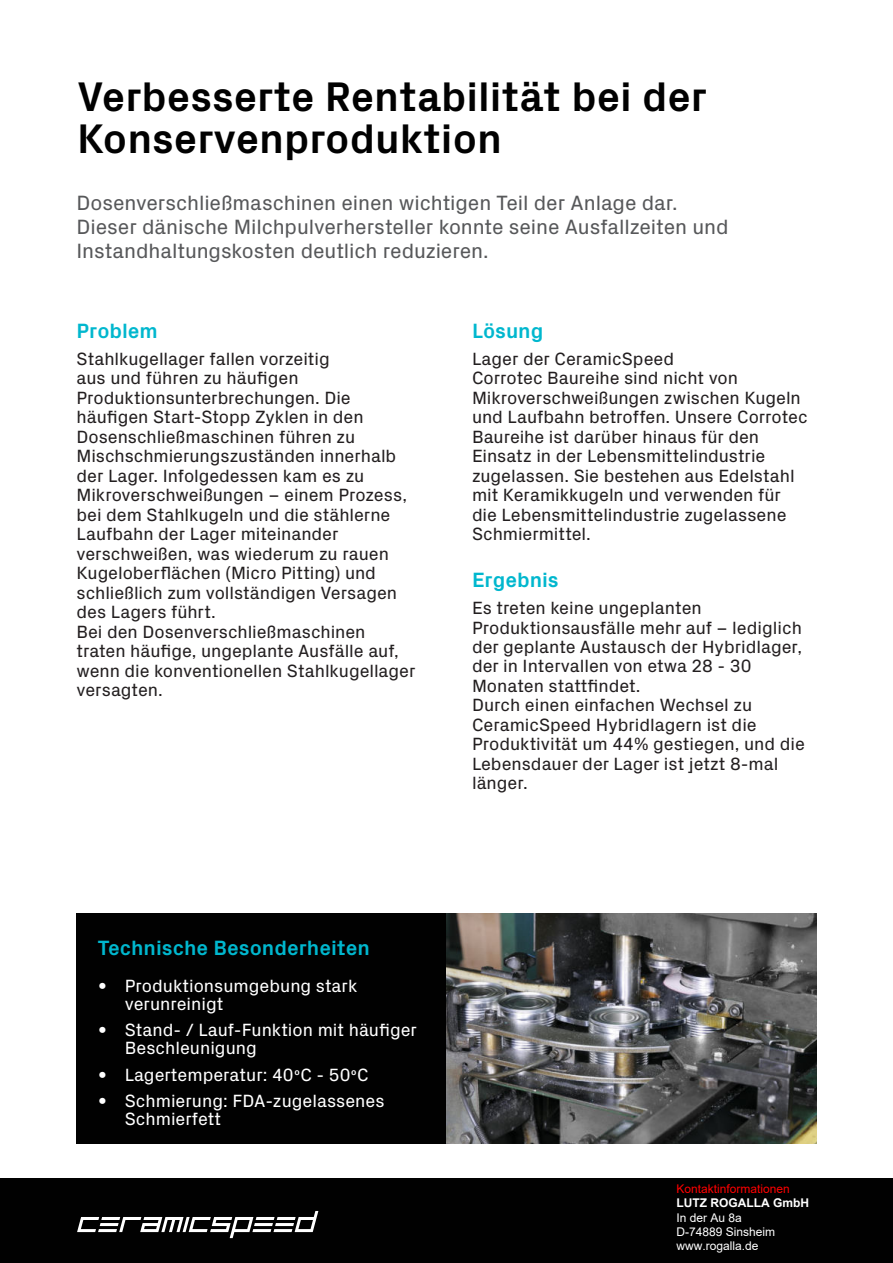
<style>
.page{position:relative;width:893px;height:1263px;background:#fff}
.page>*{position:absolute;margin:0;border:0;box-sizing:border-box;transform-origin:0 0}
.t1{font:700 42px/42px "Px Grotesk";color:#010101}
.t2{font:21px/24px "Px Grotesk";letter-spacing:-.005em;color:#57585a}
.t3{font:700 21px "Px Grotesk";color:#00b7ce}
.t4{font:18px/19.5px "Px Grotesk";color:#231f20}
.t5{font:18px/18px "Px Grotesk";color:#fff}
.t6{font:12px/14.4px "Arial";color:#fff}
.t7{font:12px "Arial";color:#f00}
.t8{font:700 12px "Arial";color:#fff}
</style>
<div class="page">
<div style="left:77px;top:914px;width:739px;height:230px;background:#010101"></div>
<div style="left:0;top:1178px;width:893px;height:85px;background:#010101"></div>
<img style="left:446px;top:914px;width:370px;height:230px">
<svg style="left:77px;top:1211px;width:241px;height:27px"></svg>
<h1 class="t1" style="left:77px;top:77px;width:631px">Verbesserte Rentabilität bei der<br>Konservenproduktion</h1>
<p class="t2" style="left:77px;top:192px;width:653px">Dosenverschließmaschinen einen wichtigen Teil der Anlage dar.<br>Dieser dänische Milchpulverhersteller konnte seine Ausfallzeiten und<br>Instandhaltungskosten deutlich reduzieren.</p>
<p class="t3" style="left:77px;top:322px;width:83px">Problem</p>
<p class="t4" style="left:77px;top:350px;width:340px">Stahlkugellager fallen vorzeitig<br>aus und führen zu häufigen Produktionsunterbrechungen. Die häufigen Start-Stopp Zyklen in den Dosenschließmaschinen führen zu Mischschmierungszuständen innerhalb der Lager. Infolgedessen kam es zu Mikroverschweißungen – einem Prozess, bei dem Stahlkugeln und die stählerne Laufbahn der Lager miteinander verschweißen, was wiederum zu rauen Kugeloberflächen (Micro Pitting) und schließlich zum vollständigen Versagen des Lagers führt.<br>Bei den Dosenverschließmaschinen traten häufige, ungeplante Ausfälle auf, wenn die konventionellen Stahlkugellager versagten.</p>
<p class="t3" style="left:472px;top:322px;width:73px">Lösung</p>
<p class="t4" style="left:472px;top:350px;width:337px">Lager der CeramicSpeed<br>Corrotec Baureihe sind nicht von Mikroverschweißungen zwischen Kugeln und Laufbahn betroffen. Unsere Corrotec Baureihe ist darüber hinaus für den Einsatz in der Lebensmittelindustrie zugelassen. Sie bestehen aus Edelstahl mit Keramikkugeln und verwenden für die Lebensmittelindustrie zugelassene Schmiermittel.</p>
<p class="t3" style="left:472px;top:571px;width:88px">Ergebnis</p>
<p class="t4" style="left:472px;top:599px;width:334px">Es treten keine ungeplanten<br>Produktionsausfälle mehr auf – lediglich der geplante Austausch der Hybridlager, der in Intervallen von etwa 28 - 30<br>Monaten stattfindet.<br>Durch einen einfachen Wechsel zu<br>CeramicSpeed Hybridlagern ist die<br>Produktivität um 44% gestiegen, und die<br>Lebensdauer der Lager ist jetzt 8-mal länger.</p>
<p class="t3" style="left:98px;top:938px;width:274px">Technische Besonderheiten</p>
<p class="t5" style="left:125px;top:978px;width:234px;text-indent:-27px">• Produktionsumgebung stark verunreinigt</p>
<p class="t5" style="left:125px;top:1022px;width:294px;text-indent:-27px">• Stand- / Lauf-Funktion mit häufiger<br>Beschleunigung</p>
<p class="t5" style="left:98px;top:1067px;width:272px">• Lagertemperatur: 40ºC - 50ºC</p>
<p class="t5" style="left:125px;top:1093px;width:261px;text-indent:-27px">• Schmierung: FDA-zugelassenes<br>Schmierfett</p>
<p class="t7" style="left:677px;top:1180px;width:115px">Kontaktinformationen</p>
<p class="t8" style="left:677px;top:1194px;width:134px">LUTZ ROGALLA GmbH</p>
<p class="t6" style="left:677px;top:1210px;width:100px">In der Au 8a<br>D-74889 Sinsheim www.rogalla.de</p>
</div>
